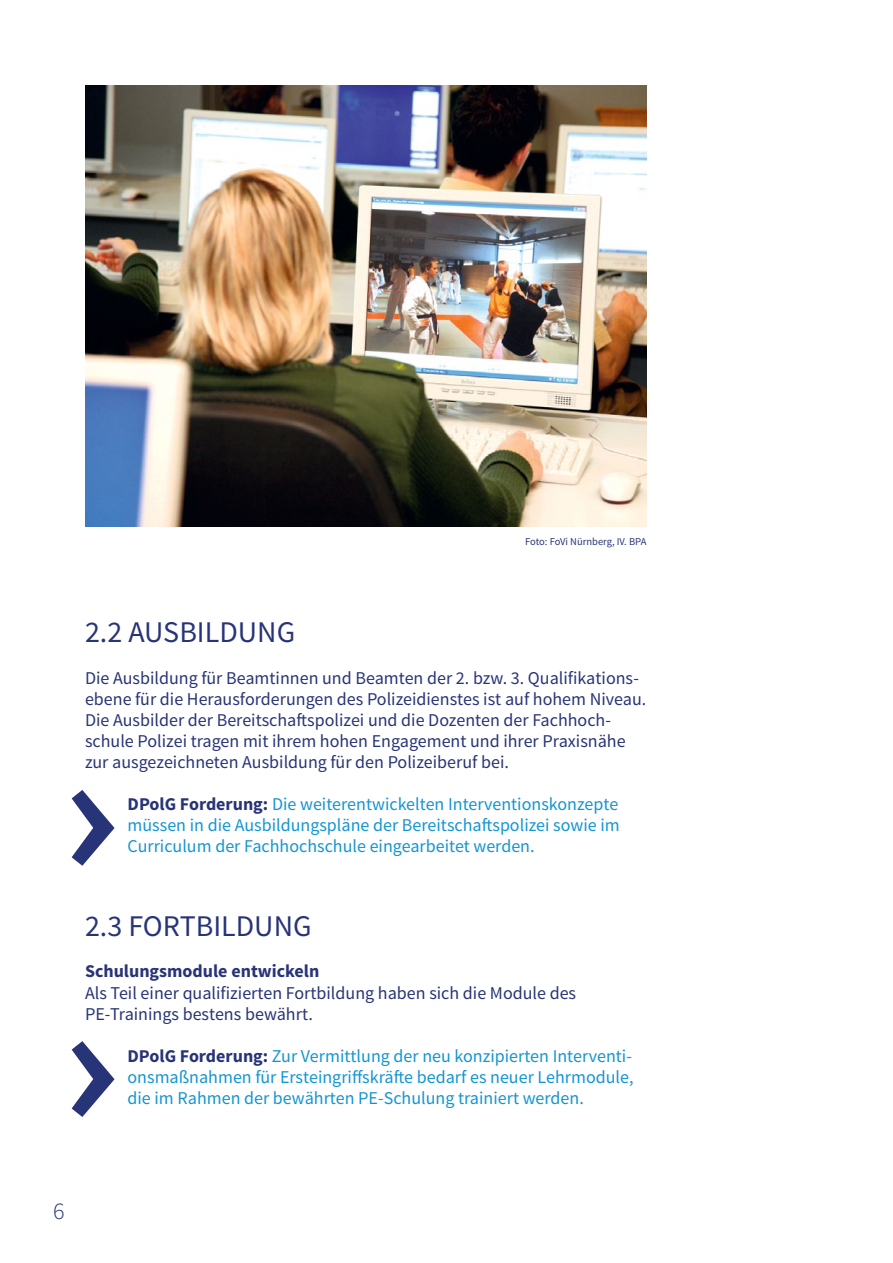
<style>
.page{position:relative;width:893px;height:1263px;background:#fff}
.page>*{position:absolute;margin:0;border:0;box-sizing:border-box;transform-origin:0 0}
.t1{font:30px "Source Sans Pro";color:#283478}
.t2{font:300 24px "Source Sans Pro";color:#283478}
.t3{font:18px/21px "Source Sans Pro";color:#283478}
.t4{font:18px/21px "Source Sans Pro";color:#1395d3;text-align:justify}
.t5{font:700 18px "Source Sans Pro";color:#283478}
.t6{font:10.5px "Source Sans Pro";letter-spacing:-.005em;color:#283478}
.s1{font-weight:700;color:#283478}
</style>
<div class="page">
<svg style="left:72px;top:790px;width:43px;height:76px"></svg>
<svg style="left:72px;top:1041px;width:43px;height:76px"></svg>
<img style="left:85px;top:85px;width:561px;height:441px">
<p class="t6" style="left:525px;top:535px;width:123px">Foto: FoVi N ürnberg, IV. BPA</p>
<h1 class="t1" style="left:85px;top:613px;width:208px">2.2 Ausbildung</h1>
<p class="t3" style="left:85px;top:668px;width:563px">Die Ausbildung für Beamtinnen und Beamten der 2. bzw. 3. Qualifikations&shy;ebene für die Herausforderungen des Polizeidienstes ist auf hohem N iveau.<br>Die Ausbilder der Bereitschaftspolizei und die Dozenten der Fachhoch&shy;schule Polizei tragen mit ihrem hohen Engagement und ihrer Praxisnähe zur ausgezeichneten Ausbildung für den Polizeiberuf bei.</p>
<p class="t4" style="left:128px;top:794px;width:494px"><span class="s1">DPolG Forderung:</span> Die weiterentwickelten I nterventionskonzepte müssen in die Ausbildungspläne der Bereitschaftspolizei sowie im Curriculum der Fachhochschule eingearbeitet werden.</p>
<h1 class="t1" style="left:85px;top:907px;width:224px">2.3 Fortbildung</h1>
<p class="t5" style="left:85px;top:959px;width:236px">Schulungsmodule entwickeln</p>
<p class="t3" style="left:85px;top:983px;width:493px">Als Teil einer qualifizierten Fortbildung haben sich die Module des<br>PE-Trainings bestens bewährt.</p>
<p class="t4" style="left:128px;top:1046px;width:507px"><span class="s1">DPolG Forderung:</span> Zur Vermittlung der neu konzipierten I nterventi&shy;onsmaßnahmen für Ersteingriffskräfte bedarf es neuer Lehrmodule, die im Rahmen der bewährten PE-Schulung trainiert werden.</p>
<h2 class="t2" style="left:53px;top:1197px;width:13px">6</h2>
</div>
